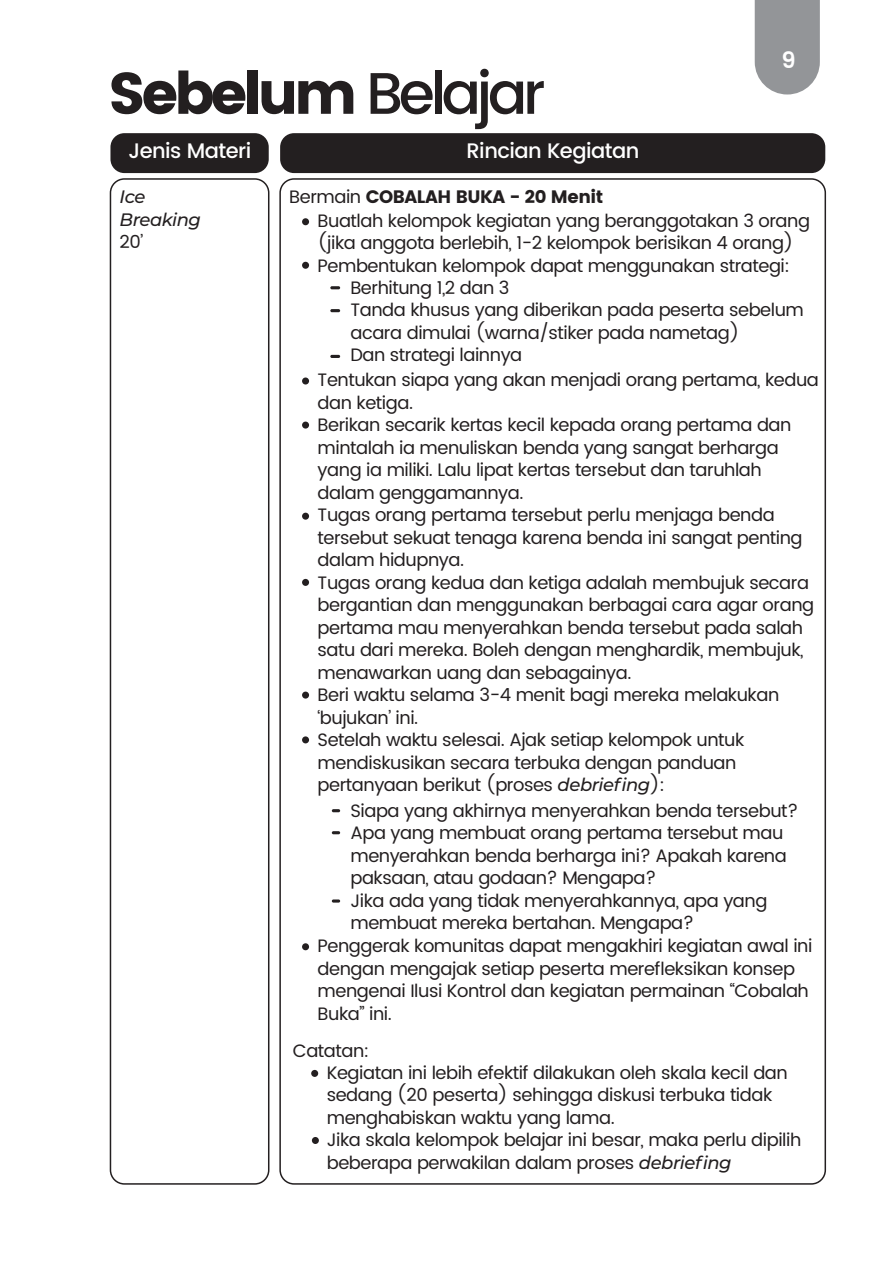
<style>
.page{position:relative;width:893px;height:1263px;background:#fff}
.page>*{position:absolute;margin:0;border:0;box-sizing:border-box;transform-origin:0 0}
.t1{font:58.5px "Poppins";letter-spacing:-.075em;color:#231f20}
.t2{font:600 22.5px "Poppins";color:#fff}
.t3{font:500 21px "Poppins";letter-spacing:-.025em;color:#fff}
.t4{font:18px/22.5px "Poppins";letter-spacing:-.025em;color:#231f20}
.t5{font:18px "Poppins";letter-spacing:-.025em;color:#231f20}
.t6{font:italic 500 18px/22.5px "Montserrat";letter-spacing:-.025em;color:#231f20}
.s1{font-weight:500}
.s2{font-style:inherit}
.s3{font-family:"Montserrat";font-weight:500;font-style:italic}
</style>
<div class="page">
<div style="left:110px;top:133px;width:159px;height:40px;background:#231f20;border-radius:14px"></div>
<div style="left:110px;top:178px;width:159px;height:1007px;border:2px solid #231f20;border-radius:14px"></div>
<div style="left:280px;top:133px;width:545px;height:40px;background:#231f20;border-radius:14px"></div>
<div style="left:302px;top:218px;width:7px;height:7px;background:#231f20;border-radius:50%"></div>
<div style="left:302px;top:377px;width:7px;height:7px;background:#231f20;border-radius:50%"></div>
<div style="left:302px;top:943px;width:7px;height:7px;background:#231f20;border-radius:50%"></div>
<div style="left:311px;top:1070px;width:7px;height:7px;background:#231f20;border-radius:50%"></div>
<div style="left:312px;top:1137px;width:7px;height:7px;background:#231f20;border-radius:50%"></div>
<div style="left:302px;top:422px;width:7px;height:7px;background:#231f20;border-radius:50%"></div>
<div style="left:302px;top:513px;width:7px;height:7px;background:#231f20;border-radius:50%"></div>
<div style="left:302px;top:579px;width:7px;height:7px;background:#231f20;border-radius:50%"></div>
<div style="left:302px;top:692px;width:7px;height:7px;background:#231f20;border-radius:50%"></div>
<div style="left:302px;top:736px;width:7px;height:7px;background:#231f20;border-radius:50%"></div>
<div style="left:302px;top:262px;width:7px;height:7px;background:#231f20;border-radius:50%"></div>
<svg style="left:330px;top:286px;width:10px;height:3px"></svg>
<svg style="left:332px;top:809px;width:8px;height:3px"></svg>
<svg style="left:332px;top:831px;width:8px;height:3px"></svg>
<svg style="left:332px;top:899px;width:8px;height:3px"></svg>
<svg style="left:330px;top:309px;width:10px;height:3px"></svg>
<svg style="left:330px;top:355px;width:10px;height:3px"></svg>
<svg style="left:755px;top:0;width:65px;height:94px"></svg>
<h1 class="t1" style="left:108px;top:59px;width:439px">Sebelum <span class="s1">Belajar</span></h1>
<p class="t3" style="left:128px;top:135px;width:124px">Jenis Materi</p>
<p class="t3" style="left:467px;top:135px;width:174px">Rincian Kegiatan</p>
<p class="t2" style="left:781px;top:43px;width:16px">9</p>
<p class="t6" style="left:120px;top:185px;width:83px">Ice<br>Breaking</p>
<p class="t4" style="left:120px;top:231px;width:25px">20’</p>
<p class="t5" style="left:289px;top:187px;width:316px"><span class="s2">Bermain</span> COBALAH BUKA - 20 Menit</p>
<p class="t4" style="left:318px;top:210px;width:494px">Buatlah kelompok kegiatan yang beranggotakan 3 orang</p>
<p class="t4" style="left:318px;top:232px;width:478px">(jika anggota berlebih, 1-2 kelompok berisikan 4 orang)</p>
<p class="t4" style="left:318px;top:255px;width:474px">Pembentukan kelompok dapat menggunakan strategi:</p>
<p class="t4" style="left:350px;top:277px;width:161px">Berhitung 1,2 dan 3</p>
<p class="t4" style="left:350px;top:299px;width:455px">Tanda khusus yang diberikan pada peserta sebelum</p>
<p class="t4" style="left:350px;top:322px;width:391px">acara dimulai (warna/stiker pada nametag)</p>
<p class="t4" style="left:350px;top:344px;width:173px">Dan strategi lainnya</p>
<p class="t4" style="left:318px;top:369px;width:503px">Tentukan siapa yang akan menjadi orang pertama, kedua dan ketiga.<br>Berikan secarik kertas kecil kepada orang pertama dan mintalah ia menuliskan benda yang sangat berharga yang ia miliki. Lalu lipat kertas tersebut dan taruhlah dalam genggamannya.<br>Tugas orang pertama tersebut perlu menjaga benda tersebut sekuat tenaga karena benda ini sangat penting dalam hidupnya.<br>Tugas orang kedua dan ketiga adalah membujuk secara bergantian dan menggunakan berbagai cara agar orang pertama mau menyerahkan benda tersebut pada salah satu dari mereka. Boleh dengan menghardik, membujuk, menawarkan uang dan sebagainya.<br>Beri waktu selama 3-4 menit bagi mereka melakukan ‘bujukan’ ini.<br>Setelah waktu selesai. Ajak setiap kelompok untuk mendiskusikan secara terbuka dengan panduan pertanyaan berikut (proses <span class="s3">debriefing</span>):</p>
<p class="t4" style="left:350px;top:800px;width:450px">Siapa yang akhirnya menyerahkan benda tersebut?<br>Apa yang membuat orang pertama tersebut mau menyerahkan benda berharga ini? Apakah karena paksaan, atau godaan? Mengapa?<br>Jika ada yang tidak menyerahkannya, apa yang membuat mereka bertahan. Mengapa?</p>
<p class="t4" style="left:318px;top:935px;width:496px">Penggerak komunitas dapat mengakhiri kegiatan awal ini dengan mengajak setiap peserta merefleksikan konsep mengenai Ilusi Kontrol dan kegiatan permainan “Cobalah Buka” ini.</p>
<p class="t4" style="left:327px;top:1040px;width:476px;text-indent:-34px">Catatan:<br>Kegiatan ini lebih efektif dilakukan oleh skala kecil dan sedang (20 peserta) sehingga diskusi terbuka tidak menghabiskan waktu yang lama.<br>Jika skala kelompok belajar ini besar, maka perlu dipilih beberapa perwakilan dalam proses <span class="s3">debriefing</span></p>
</div>
